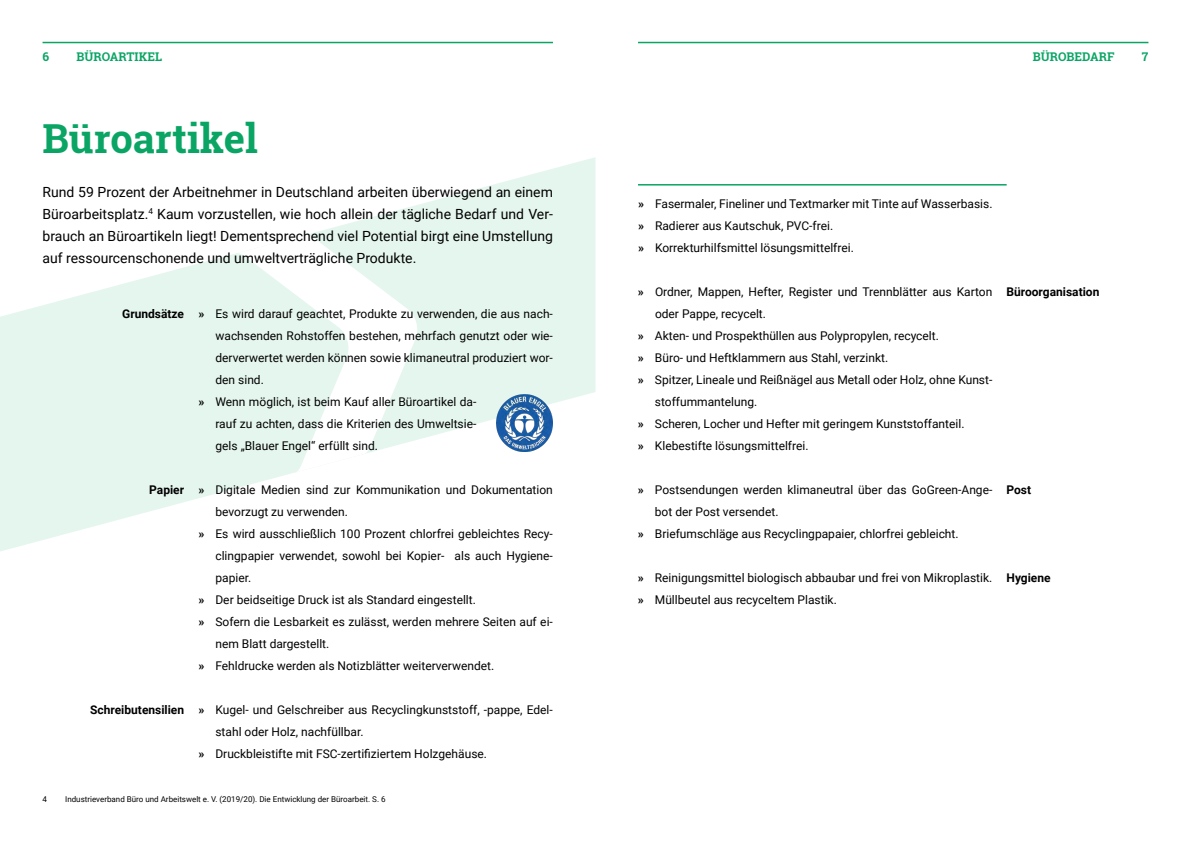
<style>
.page{position:relative;width:1191px;height:842px;background:#fff}
.page>*{position:absolute;margin:0;border:0;box-sizing:border-box;transform-origin:0 0}
.t1{font:700 40px "Roboto Slab";color:#0aa564}
.t2{font:14px/22px "Roboto";color:#000;text-align:justify}
.t3{font:12px/22px "Roboto";color:#000;text-align:justify}
.t4{font:700 12px "Roboto";color:#000}
.t5{font:700 12px "Roboto Slab";color:#0aa564}
.t6{font:8px "Roboto";color:#000}
.s1{font-weight:700}
</style>
<div class="page">
<svg style="left:0;top:157px;width:595px;height:394px;fill:#e5f6ee"></svg>
<svg style="left:232px;top:232px;width:188px;height:243px"></svg>
<hr style="left:43px;top:42px;width:510px;height:1px;background:#0aa564">
<hr style="left:638px;top:42px;width:510px;height:1px;background:#0aa564">
<img style="left:496px;top:395px;width:57px;height:56px">
<hr style="left:638px;top:184px;width:368px;height:2px;background:#0aa564">
<p class="t5" style="left:43px;top:48px;width:8px">6</p>
<p class="t5" style="left:77px;top:48px;width:87px">BÜROARTIKEL</p>
<h2 class="t1" style="left:43px;top:111px;width:217px">Büroartikel</h2>
<p class="t2" style="left:43px;top:180px;width:512px">Rund 59 Prozent der Arbeitnehmer in Deutschland arbeiten überwiegend an einem Büroarbeitsplatz.<sup>4</sup> Kaum vorzustellen, wie hoch allein der tägliche Bedarf und Ver&shy;brauch an Büroartikeln liegt! Dementsprechend viel Potential birgt eine Umstellung auf ressourcenschonende und umweltverträgliche Produkte.</p>
<h3 class="t4" style="left:122px;top:305px;width:63px">Grundsätze</h3>
<p class="t3" style="left:215px;top:302px;width:339px;text-indent:-17px"><span class="s1">»</span> Es wird darauf geachtet, Produkte zu verwenden, die aus nach&shy;wachsenden Rohstoffen bestehen, mehrfach genutzt oder wie&shy;derverwertet werden können sowie klimaneutral produziert wor&shy;den sind.</p>
<p class="t3" style="left:215px;top:390px;width:262px;text-indent:-17px"><span class="s1">»</span> Wenn möglich, ist beim Kauf aller Büroartikel da&shy;rauf zu achten, dass die Kriterien des Umweltsie&shy;gels „Blauer Engel“ erfüllt sind.</p>
<h3 class="t4" style="left:149px;top:481px;width:36px">Papier</h3>
<p class="t3" style="left:198px;top:478px;width:356px"><span class="s1">»</span> Digitale Medien sind zur Kommunikation und Dokumentation</p>
<p class="t3" style="left:215px;top:500px;width:134px">bevorzugt zu verwenden.</p>
<p class="t3" style="left:198px;top:522px;width:356px"><span class="s1">»</span> Es wird ausschließlich 100 Prozent chlorfrei gebleichtes Recy-</p>
<p class="t3" style="left:215px;top:544px;width:339px">clingpapier verwendet, sowohl bei Kopier- als auch Hygiene-</p>
<p class="t3" style="left:215px;top:566px;width:37px">papier.</p>
<p class="t3" style="left:198px;top:588px;width:279px"><span class="s1">»</span> Der beidseitige Druck ist als Standard eingestellt.</p>
<p class="t3" style="left:198px;top:610px;width:356px"><span class="s1">»</span> Sofern die Lesbarkeit es zulässt, werden mehrere Seiten auf ei-</p>
<p class="t3" style="left:215px;top:632px;width:115px">nem Blatt dargestellt.</p>
<p class="t3" style="left:198px;top:654px;width:297px"><span class="s1">»</span> Fehldrucke werden als Notizblätter weiterverwendet.</p>
<h3 class="t4" style="left:90px;top:701px;width:95px">Schreibutensilien</h3>
<p class="t3" style="left:198px;top:698px;width:356px"><span class="s1">»</span> Kugel- und Gelschreiber aus Recyclingkunststoff, -pappe, Edel-</p>
<p class="t3" style="left:215px;top:720px;width:150px">stahl oder Holz, nachfüllbar.</p>
<p class="t3" style="left:198px;top:742px;width:290px"><span class="s1">»</span> Druckbleistifte mit FSC-zertifiziertem Holzgehäuse.</p>
<p class="t6" style="left:43px;top:793px;width:6px">4</p>
<p class="t6" style="left:65px;top:793px;width:322px">Industrieverband Büro und Arbeitswelt e. V. (2019/20). Die Entwicklung der Büroarbeit. S. 6</p>
<p class="t5" style="left:1032px;top:48px;width:83px">BÜROBEDARF</p>
<p class="t5" style="left:1142px;top:48px;width:8px">7</p>
<p class="t3" style="left:638px;top:192px;width:356px;text-align:left"><span class="s1">»</span> Fasermaler, Fineliner und Textmarker mit Tinte auf Wasserbasis. <span class="s1">»</span> Radierer aus Kautschuk, PVC-frei.<br><span class="s1">»</span> Korrekturhilfsmittel lösungsmittelfrei.</p>
<p class="t3" style="left:638px;top:280px;width:356px"><span class="s1">»</span> Ordner, Mappen, Hefter, Register und Trennblätter aus Karton</p>
<h3 class="t4" style="left:1006px;top:283px;width:94px">Büroorganisation</h3>
<p class="t3" style="left:655px;top:302px;width:113px">oder Pappe, recycelt.</p>
<p class="t3" style="left:638px;top:324px;width:302px"><span class="s1">»</span> Akten- und Prospekthüllen aus Polypropylen, recycelt.</p>
<p class="t3" style="left:638px;top:346px;width:252px"><span class="s1">»</span> Büro- und Heftklammern aus Stahl, verzinkt.</p>
<p class="t3" style="left:638px;top:368px;width:356px"><span class="s1">»</span> Spitzer, Lineale und Reißnägel aus Metall oder Holz, ohne Kunst-</p>
<p class="t3" style="left:655px;top:390px;width:104px">stoffummantelung.</p>
<p class="t3" style="left:638px;top:412px;width:328px"><span class="s1">»</span> Scheren, Locher und Hefter mit geringem Kunststoffanteil.</p>
<p class="t3" style="left:638px;top:434px;width:172px"><span class="s1">»</span> Klebestifte lösungsmittelfrei.</p>
<p class="t3" style="left:638px;top:478px;width:356px"><span class="s1">»</span> Postsendungen werden klimaneutral über das GoGreen-Ange-</p>
<h3 class="t4" style="left:1006px;top:481px;width:26px">Post</h3>
<p class="t3" style="left:638px;top:500px;width:322px;text-indent:17px">bot der Post versendet.<br><span class="s1">»</span> Briefumschläge aus Recyclingpapaier, chlorfrei gebleicht.</p>
<p class="t3" style="left:638px;top:566px;width:356px"><span class="s1">»</span> Reinigungsmittel biologisch abbaubar und frei von Mikroplastik.</p>
<h3 class="t4" style="left:1006px;top:569px;width:46px">Hygiene</h3>
<p class="t3" style="left:638px;top:588px;width:200px"><span class="s1">»</span> Müllbeutel aus recyceltem Plastik.</p>
</div>
